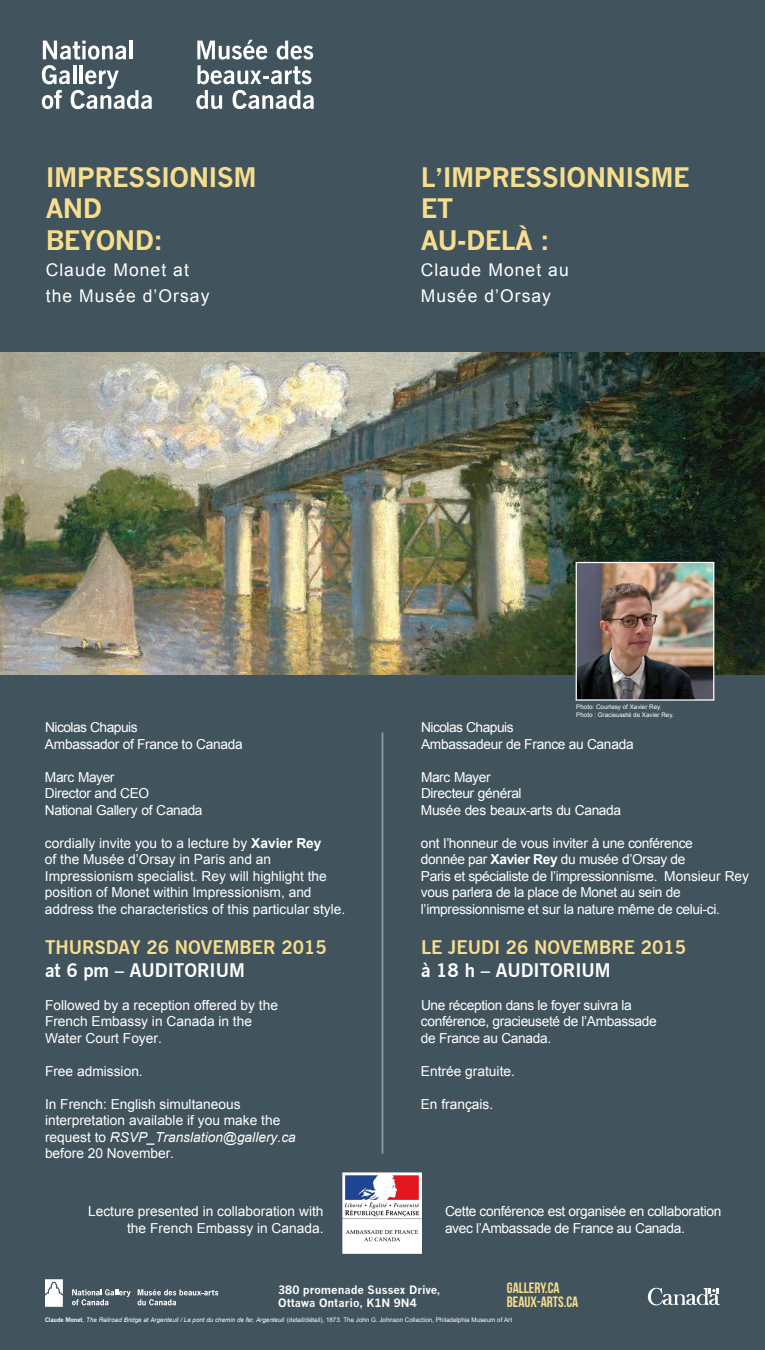
<style>
.page{position:relative;width:765px;height:1350px;background:#41535d}
.page>*{position:absolute;margin:0;border:0;box-sizing:border-box;transform-origin:0 0}
.t1{font:700 26.25px/31.5px "News Gothic";letter-spacing:-.025em;color:#f7de8d}
.t2{font:700 18.75px "News Gothic BT";color:#f7de8d}
.t3{font:700 18.75px "News Gothic BT";color:#fff}
.t4{font:17.5px/26.2px "Arial";letter-spacing:.06em;color:#fff}
.t5{font:700 15px/13.8px "Bebas Neue";color:#f7de8d}
.t6{font:13.75px/16.5px "Arial";letter-spacing:-.015em;color:#fff}
.t7{font:700 11.25px/12.5px "News Gothic";color:#fff}
.t8{font:6.25px/7.5px "Arial";color:#fff}
.s1{font-weight:700}
.s2{font-style:italic}
.s3{font-family:"News Gothic BT";font-weight:700}
</style>
<div class="page">
<img style="left:0;top:352px;width:765px;height:323px">
<hr style="left:382px;top:732px;width:1px;height:422px;background:#8d989e">
<svg style="left:648px;top:1287px;width:72px;height:19px"></svg>
<svg style="left:72px;top:1289px;width:59px;height:16px"></svg>
<svg style="left:138px;top:1289px;width:80px;height:16px"></svg>
<svg style="left:45px;top:1279px;width:18px;height:28px"></svg>
<svg style="left:42px;top:41px;width:110px;height:68px"></svg>
<svg style="left:197px;top:40px;width:116px;height:44px"></svg>
<svg style="left:196px;top:90px;width:26px;height:19px"></svg>
<svg style="left:233px;top:90px;width:81px;height:19px"></svg>
<img style="left:343px;top:1173px;width:78px;height:81px">
<img style="left:578px;top:564px;width:134px;height:135px">
<div style="left:576px;top:562px;width:138px;height:139px;border:1px solid #fff"></div>
<h1 class="t1" style="left:46px;top:161px;width:213px">IMPRESSIONISM<br>AND<br>BEYOND:</h1>
<p class="t4" style="left:46px;top:256px;width:165px">Claude Monet at the Musée d’Orsay</p>
<h1 class="t1" style="left:421px;top:161px;width:270px">L’IMPRESSIONNISME<br>ET<br>AU-DELÀ :</h1>
<p class="t4" style="left:421px;top:256px;width:150px">Claude Monet au<br>Musée d’Orsay</p>
<p class="t8" style="left:576px;top:703px;width:99px">Photo: Courtesy of Xavier Rey.<br>Photo : Gracieuseté de Xavier Rey.</p>
<p class="t6" style="left:421px;top:719px;width:214px">Nicolas Chapuis<br>Ambassadeur de France au Canada</p>
<p class="t6" style="left:421px;top:769px;width:202px">Marc Mayer<br>Directeur général<br>Musée des beaux-arts du Canada</p>
<p class="t6" style="left:421px;top:835px;width:330px">ont l’honneur de vous inviter à une conférence<br>donnée par <span class="s1">Xavier Rey</span> du musée d’Orsay de<br>Paris et spécialiste de l’impressionnisme. Monsieur Rey vous parlera de la place de Monet au sein de l’impressionnisme et sur la nature même de celui-ci.</p>
<h2 class="t2" style="left:421px;top:936px;width:267px">LE JEUDI 26 NOVEMBRE 2015</h2>
<h2 class="t3" style="left:421px;top:959px;width:191px">à 18 h – AUDITORIUM</h2>
<p class="t6" style="left:421px;top:997px;width:237px">Une réception dans le foyer suivra la conférence, gracieuseté de l’Ambassade de France au Canada.</p>
<p class="t6" style="left:421px;top:1063px;width:96px">Entrée gratuite.</p>
<p class="t6" style="left:45px;top:719px;width:199px">Nicolas Chapuis<br>Ambassador of France to Canada</p>
<p class="t6" style="left:45px;top:769px;width:159px">Marc Mayer<br>Director and CEO<br>National Gallery of Canada</p>
<p class="t6" style="left:45px;top:835px;width:302px">cordially invite you to a lecture by <span class="s1">Xavier Rey<br></span>of the Musée d’Orsay in Paris and an Impressionism specialist. Rey will highlight the position of Monet within Impressionism, and address the characteristics of this particular style.</p>
<h2 class="t2" style="left:45px;top:936px;width:283px">THURSDAY 26 NOVEMBER 2015</h2>
<h2 class="t3" style="left:45px;top:959px;width:201px">at 6 pm – AUDITORIUM</h2>
<p class="t6" style="left:45px;top:997px;width:235px">Followed by a reception offered by the<br>French Embassy in Canada in the<br>Water Court Foyer.</p>
<p class="t6" style="left:45px;top:1063px;width:99px">Free admission.</p>
<p class="t6" style="left:45px;top:1096px;width:197px">In French: English simultaneous</p>
<p class="t6" style="left:421px;top:1096px;width:74px">En français.</p>
<p class="t6" style="left:45px;top:1112px;width:252px">interpretation available if you make the request to <span class="s2">RSVP_Translation@gallery.ca </span>before 20 November.</p>
<p class="t6" style="left:88px;top:1203px;width:237px;text-align:right">Lecture presented in collaboration with the French Embassy in Canada.</p>
<p class="t6" style="left:445px;top:1203px;width:278px">Cette conférence est organisée en collaboration avec l’Ambassade de France au Canada.</p>
<p class="t5" style="left:507px;top:1281px;width:73px">GALLERY.CA<br>BEAUX-ARTS.CA</p>
<p class="t7" style="left:278px;top:1284px;width:164px">380 promenade Sussex Drive,<br>Ottawa Ontario, K1N 9N4</p>
<p class="t8" style="left:45px;top:1316px;width:469px"><span class="s3">Claude Monet</span>, <span class="s2">The Railroad Bridge at Argenteuil / Le pont du chemin de fer, Argenteuil</span> (detail/détail), 1873. The John G. Johnson Collection, Philadelphia Museum of Art</p>
</div>
